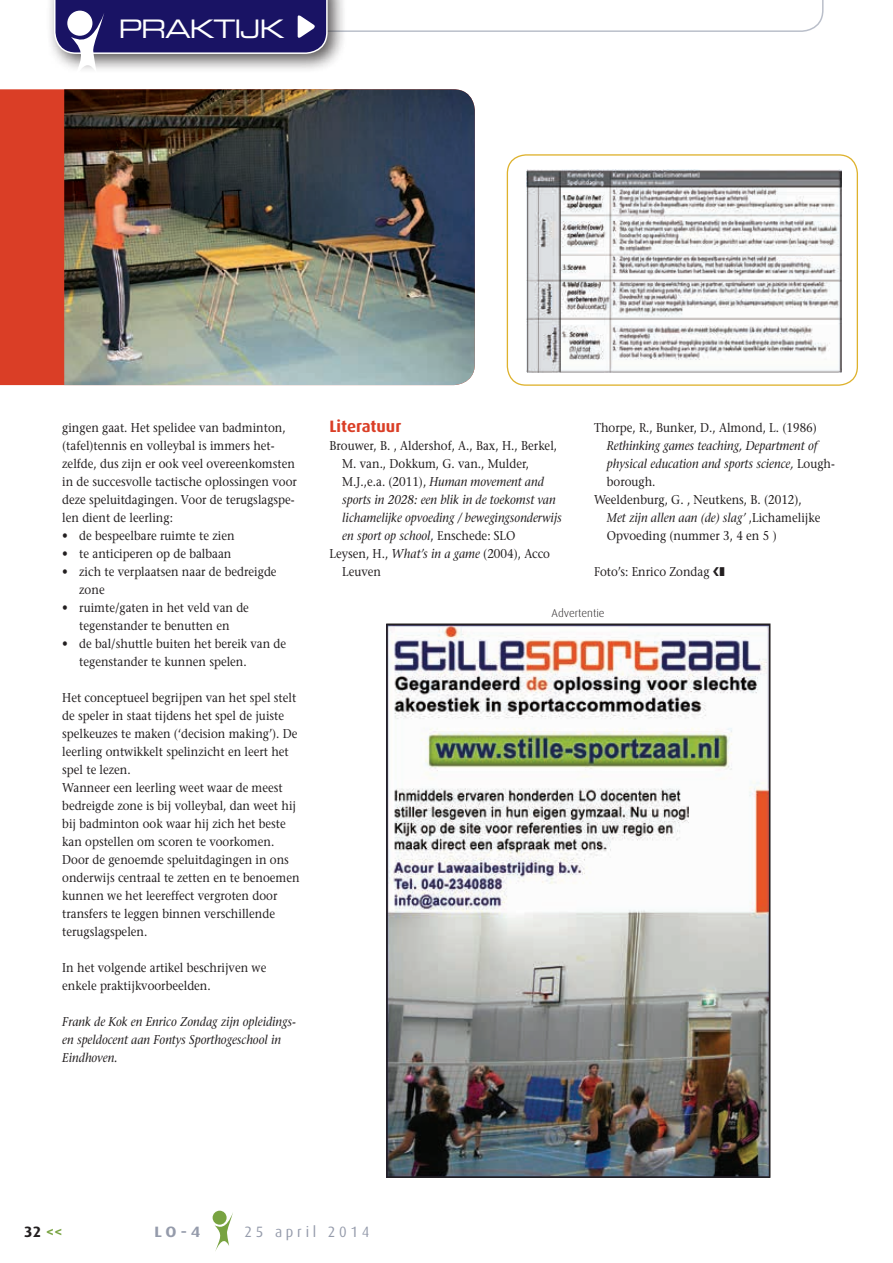
<style>
.page{position:relative;width:893px;height:1263px;background:#fff}
.page>*{position:absolute;margin:0;border:0;box-sizing:border-box;transform-origin:0 0}
.t1{font:25.5px "Eurostile Extended Two";letter-spacing:-.05em;color:#fff}
.t2{font:700 16.5px "Dax";color:#da3e26}
.t3{font:15px "Dax";letter-spacing:.26em;color:#959bab;scale:.96 1}
.t4{font:700 15px "Dax";color:#231f20}
.t5{font:700 15px "Dax Wide";color:#959bab}
.t6{font:12.75px/18px "Stone Serif";color:#231f20;scale:.9 1}
.t7{font:italic 12.75px/18px "Stone Serif";color:#231f20;scale:.9 1}
.t8{font:300 11.25px "Dax";color:#231f20}
.s1{font-style:italic}
.s2{font-style:normal}
.s3{color:#78a341}
</style>
<div class="page">
<div style="left:46px;top:0;width:302px;height:74px;background:#231f20;opacity:.75"></div>
<svg style="left:54px;top:0;width:769px;height:74px"></svg>
<div style="left:0;top:89px;width:64px;height:296px;background:#da3e26"></div>
<img style="left:64px;top:89px;width:411px;height:296px">
<img style="left:527px;top:169px;width:314px;height:203px">
<div style="left:507px;top:154px;width:351px;height:232px;border:1px solid #deb22d;border-radius:19px"></div>
<img style="left:389px;top:626px;width:378px;height:549px">
<div style="left:386px;top:623px;width:384px;height:555px;border:2px solid #231f20"></div>
<div style="left:213px;top:1211px;width:14px;height:14px;background:#78a341;border-radius:50%"></div>
<svg style="left:215px;top:1212px;width:18px;height:39px"></svg>
<h1 class="t1" style="left:118px;top:11px;width:168px">PRAKTIJK</h1>
<p class="t6" style="left:62px;top:419px;width:262px">gingen gaat. Het spelidee van badminton, (tafel)tennis en volleybal is immers het&shy;zelfde, dus zijn er ook veel overeenkomsten in de succesvolle tactische oplossingen voor deze speluitdagingen. Voor de terugslagspe&shy;len dient de leerling:</p>
<p class="t6" style="left:62px;top:527px;width:193px">• de bespeelbare ruimte te zien</p>
<p class="t6" style="left:62px;top:545px;width:189px">• te anticiperen op de balbaan</p>
<p class="t6" style="left:79px;top:563px;width:221px;text-indent:-17px">• zich te verplaatsen naar de bedreigde zone</p>
<p class="t6" style="left:62px;top:599px;width:209px;text-align:center">• ruimte/gaten in het veld van de tegenstander te benutten en</p>
<p class="t6" style="left:79px;top:635px;width:231px;text-indent:-17px">• de bal/shuttle buiten het bereik van de tegenstander te kunnen spelen.</p>
<p class="t6" style="left:62px;top:689px;width:265px">Het conceptueel begrijpen van het spel stelt de speler in staat tijdens het spel de juiste spelkeuzes te maken (‘decision making’). De leerling ontwikkelt spelinzicht en leert het spel te lezen.<br>Wanneer een leerling weet waar de meest bedreigde zone is bij volleybal, dan weet hij bij badminton ook waar hij zich het beste kan opstellen om scoren te voorkomen.<br>Door de genoemde speluitdagingen in ons onderwijs centraal te zetten en te benoemen kunnen we het leereffect vergroten door transfers te leggen binnen verschillende terugslagspelen.</p>
<p class="t6" style="left:62px;top:959px;width:228px">In het volgende artikel beschrijven we enkele praktijkvoorbeelden.</p>
<p class="t7" style="left:62px;top:1013px;width:261px">Frank de Kok en Enrico Zondag zijn opleidings&shy;en speldocent aan Fontys Sporthogeschool in<br>Eindhoven.</p>
<p class="t2" style="left:329px;top:417px;width:73px">Literatuur</p>
<p class="t6" style="left:329px;top:437px;width:254px">Brouwer, B. , Aldershof, A., Bax, H., Berkel,</p>
<p class="t6" style="left:342px;top:455px;width:209px">M. van., Dokkum, G. van., Mulder,</p>
<p class="t6" style="left:342px;top:473px;width:225px">M.J.,e.a. (2011), <span class="s1">Human movement and</span></p>
<p class="t7" style="left:342px;top:491px;width:239px">sports in 2028: een blik in de toekomst van</p>
<p class="t7" style="left:342px;top:509px;width:245px">lichamelijke opvoeding / bewegingsonderwijs</p>
<p class="t7" style="left:342px;top:527px;width:194px">en sport op school<span class="s2">, Enschede: SLO</span></p>
<p class="t6" style="left:329px;top:545px;width:247px">Leysen, H., <span class="s1">What’s in a game</span> (2004), Acco</p>
<p class="t6" style="left:342px;top:563px;width:45px">Leuven</p>
<p class="t6" style="left:594px;top:419px;width:249px">Thorpe, R., Bunker, D., Almond, L. (1986)</p>
<p class="t7" style="left:607px;top:437px;width:236px">Rethinking games teaching, Department of</p>
<p class="t7" style="left:607px;top:455px;width:255px">physical education and sports science, <span class="s2">Lough-</span></p>
<p class="t6" style="left:607px;top:473px;width:56px">borough.</p>
<p class="t6" style="left:594px;top:491px;width:232px">Weeldenburg, G. , Neutkens, B. (2012),</p>
<p class="t7" style="left:607px;top:509px;width:239px">Met zijn allen aan (de) slag’ <span class="s2">,Lichamelijke</span></p>
<p class="t6" style="left:607px;top:527px;width:190px">Opvoeding (nummer 3, 4 en 5 )</p>
<p class="t6" style="left:594px;top:563px;width:147px">Foto’s: Enrico Zondag ❚</p>
<p class="t8" style="left:551px;top:607px;width:55px">Advertentie</p>
<p class="t4" style="left:24px;top:1224px;width:40px">32 <span class="s3">&lt;&lt;</span></p>
<p class="t5" style="left:154px;top:1223px;width:48px">LO-4</p>
<p class="t3" style="left:245px;top:1223px;width:132px">25 april 2014</p>
</div>
